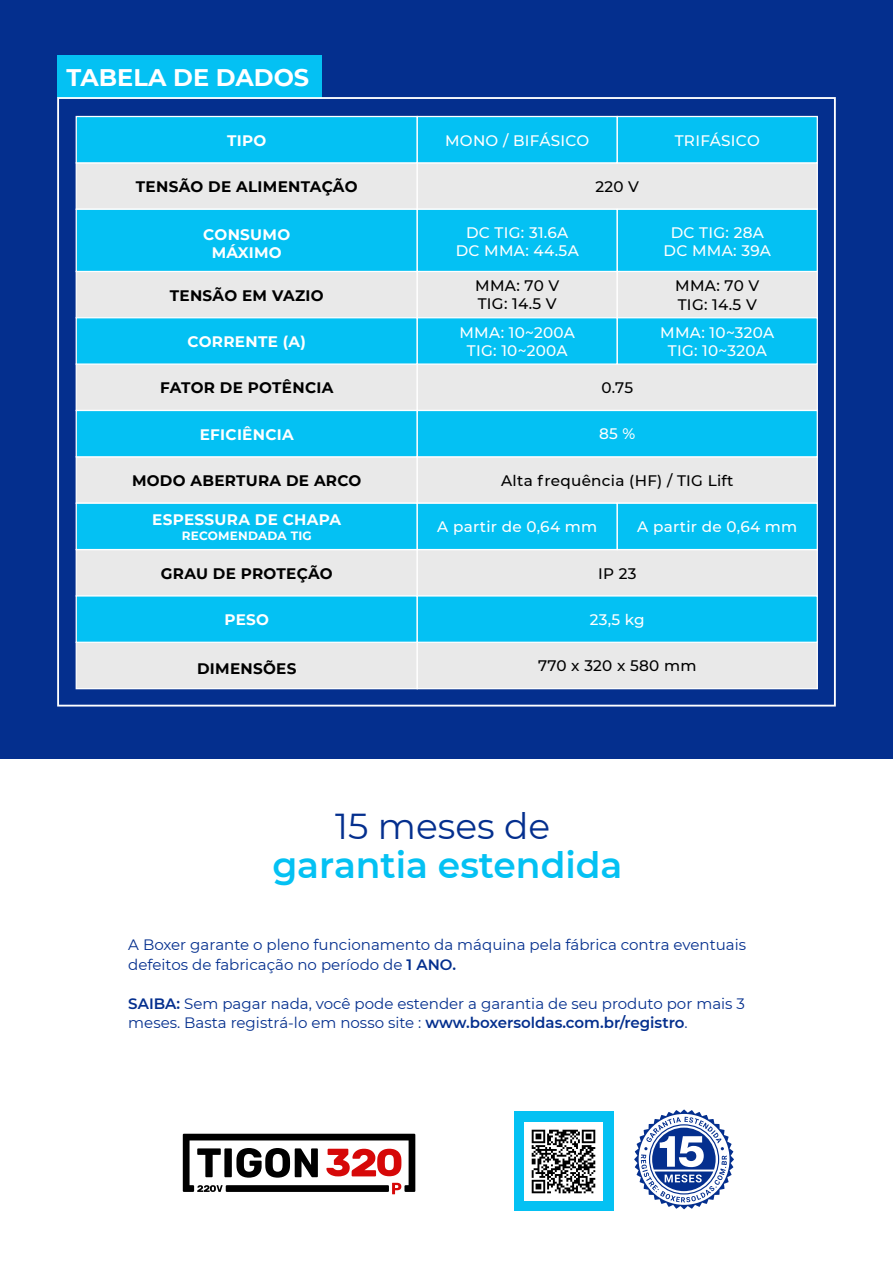
<style>
.page{position:relative;width:893px;height:1263px;background:#fff}
.page>*{position:absolute;margin:0;border:0;box-sizing:border-box;transform-origin:0 0}
.t1{font:600 36px "Montserrat";color:#04c1f3}
.t2{font:36px "Montserrat";color:#042f8e}
.t3{font:700 24px "Montserrat";color:#fff}
.t4{font:500 15.15px/18.3px "Montserrat";letter-spacing:.02em;color:#fff;text-align:center}
.t5{font:700 15.15px "Montserrat";letter-spacing:.02em;color:#000}
.t6{font:500 15.15px/18.3px "Montserrat";letter-spacing:.02em;color:#000}
.t7{font:700 15.15px/18.3px "Montserrat";letter-spacing:.02em;color:#fff;text-align:center}
.t8{font:15px/19.5px "Montserrat";color:#042f8e}
.t9{font:700 12px "Montserrat";letter-spacing:.02em;color:#fff}
.s1{font-weight:600}
</style>
<div class="page">
<div style="left:0;top:0;width:893px;height:759px;background:#042f8e"></div>
<div style="left:57px;top:55px;width:265px;height:42px;background:#04c1f3"></div>
<svg style="left:57px;top:97px;width:779px;height:609px;background:#79c7e4"></svg>
<div style="left:514px;top:1111px;width:99px;height:100px;background:#04c1f3"></div>
<img style="left:524px;top:1122px;width:79px;height:78px">
<svg style="left:634px;top:1109px;width:100px;height:100px"></svg>
<svg style="left:183px;top:1134px;width:232px;height:60px"></svg>
<div style="left:76px;top:209px;width:342px;height:63px;background:#04c1f3;border:1px solid #fff"></div>
<div style="left:417px;top:209px;width:201px;height:63px;background:#04c1f3;border:1px solid #fff"></div>
<div style="left:617px;top:209px;width:201px;height:63px;background:#04c1f3;border:1px solid #fff"></div>
<h2 class="t3" style="left:67px;top:60px;width:244px">TABELA DE DADOS</h2>
<p class="t7" style="left:227px;top:130px;width:41px">TIPO</p>
<p class="t4" style="left:445px;top:130px;width:146px">MONO / BIFÁSICO</p>
<p class="t4" style="left:675px;top:130px;width:87px">TRIFÁSICO</p>
<p class="t5" style="left:136px;top:176px;width:223px">TENSÃO DE ALIMENTAÇÃO</p>
<p class="t6" style="left:595px;top:177px;width:45px">220 V</p>
<p class="t7" style="left:203px;top:224px;width:88px">CONSUMO<br>MÁXIMO</p>
<p class="t4" style="left:456px;top:222px;width:125px">DC TIG: 31.6A<br>DC MMA: 44.5A</p>
<p class="t4" style="left:663px;top:222px;width:109px">DC TIG: 28A<br>DC MMA: 39A</p>
<p class="t5" style="left:170px;top:284px;width:155px">TENSÃO EM VAZIO</p>
<p class="t6" style="left:475px;top:276px;width:86px">MMA: 70 V<br>TIG: 14.5 V</p>
<p class="t6" style="left:675px;top:276px;width:86px">MMA: 70 V<br>TIG: 14.5 V</p>
<p class="t7" style="left:188px;top:332px;width:120px">CORRENTE (A)</p>
<p class="t4" style="left:459px;top:322px;width:117px">MMA: 10~200A<br>TIG: 10~200A</p>
<p class="t4" style="left:660px;top:322px;width:115px">MMA: 10~320A<br>TIG: 10~320A</p>
<p class="t5" style="left:160px;top:377px;width:175px">FATOR DE POTÊNCIA</p>
<p class="t6" style="left:601px;top:378px;width:33px">0.75</p>
<p class="t7" style="left:200px;top:424px;width:95px">EFICIÊNCIA</p>
<p class="t4" style="left:599px;top:424px;width:38px">85 %</p>
<p class="t5" style="left:132px;top:470px;width:231px">MODO ABERTURA DE ARCO</p>
<p class="t6" style="left:501px;top:471px;width:234px">Alta frequência (HF) / TIG Lift</p>
<p class="t7" style="left:152px;top:510px;width:190px">ESPESSURA DE CHAPA</p>
<p class="t9" style="left:182px;top:527px;width:131px">RECOMENDADA TIG</p>
<p class="t4" style="left:437px;top:517px;width:162px">A partir de 0,64 mm</p>
<p class="t4" style="left:637px;top:517px;width:162px">A partir de 0,64 mm</p>
<p class="t5" style="left:161px;top:562px;width:173px">GRAU DE PROTEÇÃO</p>
<p class="t6" style="left:598px;top:563px;width:40px">IP 23</p>
<p class="t7" style="left:224px;top:610px;width:46px">PESO</p>
<p class="t4" style="left:590px;top:610px;width:56px">23,5 kg</p>
<p class="t5" style="left:197px;top:657px;width:101px">DIMENSÕES</p>
<p class="t6" style="left:538px;top:656px;width:160px">770 x 320 x 580 mm</p>
<h1 class="t2" style="left:335px;top:801px;width:217px">15 meses de</h1>
<h1 class="t1" style="left:272px;top:840px;width:352px">garantia estendida</h1>
<p class="t8" style="left:128px;top:934px;width:619px">A Boxer garante o pleno funcionamento da máquina pela fábrica contra eventuais defeitos de fabricação no período de <span class="s1">1 ANO.</span></p>
<p class="t8" style="left:128px;top:993px;width:618px"><span class="s1">SAIBA:</span> Sem pagar nada, você pode estender a garantia de seu produto por mais 3 meses. Basta registrá-lo em nosso site : <span class="s1">www.boxersoldas.com.br/registro</span>.</p>
</div>
